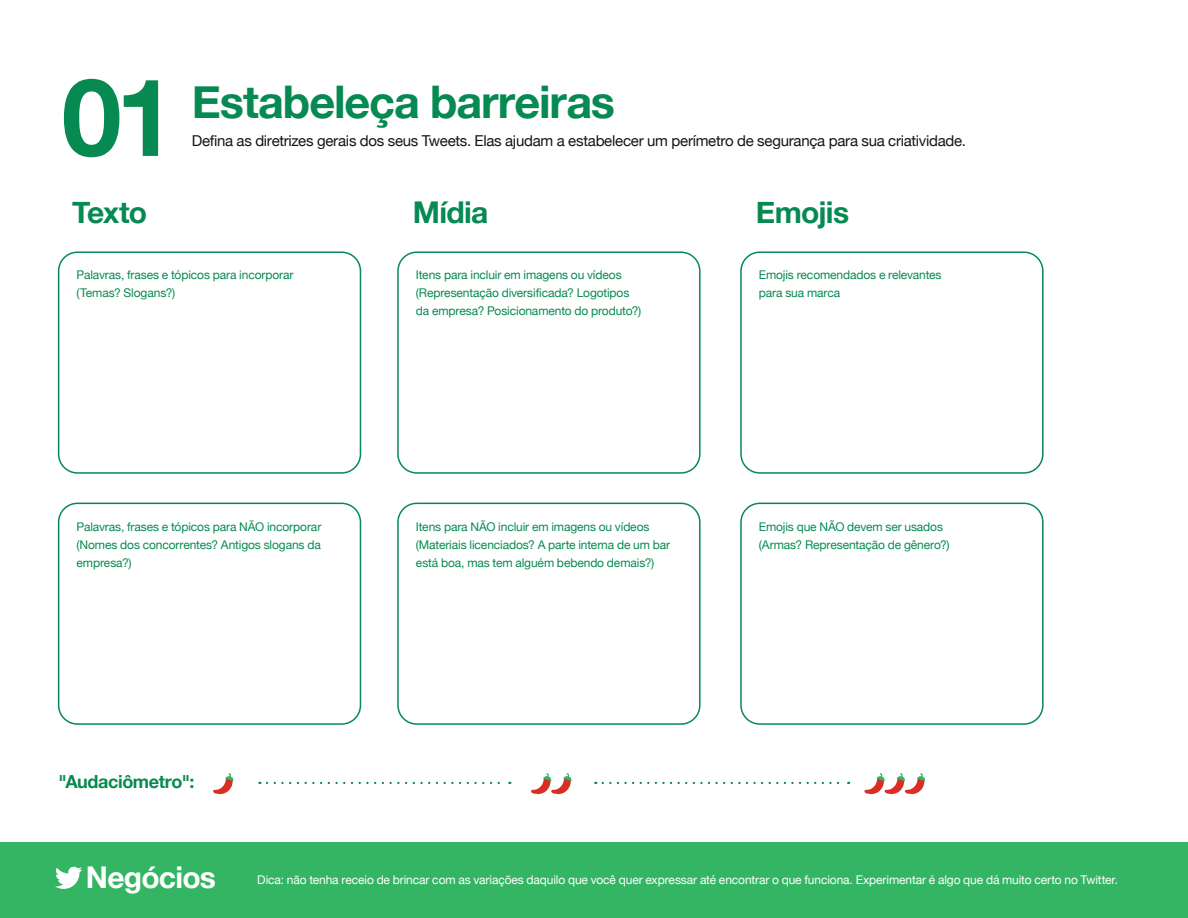
<style>
.page{position:relative;width:1188px;height:918px;background:#fff}
.page>*{position:absolute;margin:0;border:0;box-sizing:border-box;transform-origin:0 0}
.t1{font:700 108px "Helvetica Neue";color:#068a51}
.t2{font:700 45px "Helvetica Neue";letter-spacing:-.025em;color:#068a51}
.t3{font:700 30px "Helvetica Neue";letter-spacing:-.025em;color:#068a51}
.t4{font:700 30px "Helvetica Neue";letter-spacing:-.025em;color:#fff}
.t5{font:700 18px "Helvetica Neue";letter-spacing:-.02em;color:#068a51}
.t6{font:15px "Helvetica Neue";letter-spacing:-.02em;color:#131518}
.t7{font:12px/18px "Helvetica Neue";letter-spacing:-.01em;color:#068a51}
.t8{font:12px "Helvetica Neue";letter-spacing:-.01em;color:#fff}
</style>
<div class="page">
<div style="left:0;top:843px;width:1188px;height:75px;background:#33b563"></div>
<svg style="left:55px;top:866px;width:27px;height:23px"></svg>
<div style="left:58px;top:251px;width:303px;height:223px;border:2px solid #068a51;border-radius:19px"></div>
<div style="left:58px;top:503px;width:303px;height:222px;border:2px solid #068a51;border-radius:19px"></div>
<div style="left:397px;top:251px;width:304px;height:223px;border:2px solid #068a51;border-radius:19px"></div>
<div style="left:397px;top:503px;width:304px;height:222px;border:2px solid #068a51;border-radius:19px"></div>
<div style="left:740px;top:251px;width:304px;height:223px;border:2px solid #068a51;border-radius:19px"></div>
<div style="left:740px;top:503px;width:304px;height:222px;border:2px solid #068a51;border-radius:19px"></div>
<svg style="left:213px;top:773px;width:21px;height:22px"></svg>
<svg style="left:531px;top:773px;width:41px;height:22px"></svg>
<svg style="left:864px;top:773px;width:61px;height:22px"></svg>
<svg style="left:267px;top:782px;width:243px;height:2px"></svg>
<svg style="left:603px;top:782px;width:246px;height:2px"></svg>
<h1 class="t1" style="left:62px;top:51px;width:116px">01</h1>
<h2 class="t2" style="left:192px;top:75px;width:425px">Estabeleça barreiras</h2>
<p class="t6" style="left:192px;top:131px;width:776px">Defina as diretrizes gerais dos seus Tweets. Elas ajudam a estabelecer um perímetro de segurança para sua criatividade.</p>
<h3 class="t3" style="left:72px;top:194px;width:77px">Texto</h3>
<h3 class="t3" style="left:413px;top:194px;width:77px">Mídia</h3>
<h3 class="t3" style="left:756px;top:194px;width:95px">Emojis</h3>
<p class="t7" style="left:77px;top:266px;width:218px">Palavras, frases e tópicos para incorporar (Temas? Slogans?)</p>
<p class="t7" style="left:77px;top:518px;width:246px;text-align:justify">Palavras, frases e tópicos para NÃO incorporar (Nomes dos concorrentes? Antigos slogans da empresa?)</p>
<h3 class="t5" style="left:59px;top:771px;width:137px">"Audaciômetro":</h3>
<p class="t7" style="left:416px;top:266px;width:227px">Itens para incluir em imagens ou vídeos (Representação diversificada? Logotipos da empresa? Posicionamento do produto?)</p>
<p class="t7" style="left:416px;top:518px;width:256px">Itens para NÃO incluir em imagens ou vídeos (Materiais licenciados? A parte interna de um bar está boa, mas tem alguém bebendo demais?)</p>
<p class="t7" style="left:759px;top:266px;width:184px">Emojis recomendados e relevantes para sua marca</p>
<p class="t7" style="left:759px;top:518px;width:192px">Emojis que NÃO devem ser usados (Armas? Representação de gênero?)</p>
<h3 class="t4" style="left:86px;top:859px;width:132px">Negócios</h3>
<p class="t8" style="left:257px;top:872px;width:862px">Dica: não tenha receio de brincar com as variações daquilo que você quer expressar até encontrar o que funciona. Experimentar é algo que dá muito certo no Twitter.</p>
</div>
